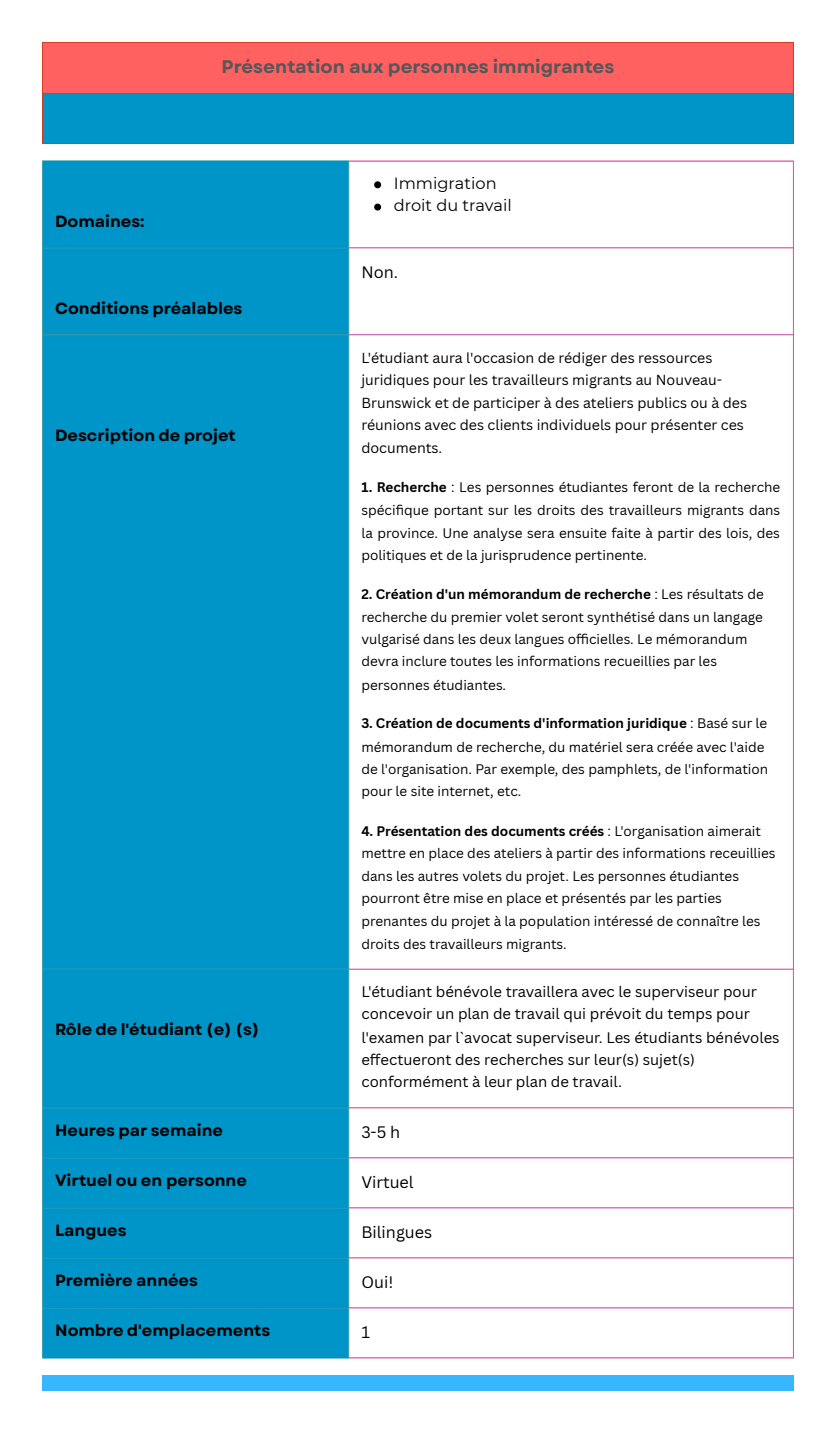
<style>
.page{position:relative;width:836px;height:1431px;background:#fff}
.page>*{position:absolute;margin:0;border:0;box-sizing:border-box;transform-origin:0 0}
.t1{font:700 18.3px "Garet";color:#555759}
.t2{font:700 16.2px "Garet";color:#000}
.t3{font:16.2px "Canva Sans";color:#000}
.t4{font:16.2px "Montserrat";color:#000}
.t5{font:14.85px/22.5px "Canva Sans";color:#000}
.t6{font:14.25px/22.5px "Canva Sans";color:#000}
.t7{font:13.5px/22.6px "Canva Sans";color:#000}
.s1{font-weight:700}
</style>
<div class="page">
<div style="left:42px;top:42px;width:751px;height:52px;background:#ff6161"></div>
<div style="left:42px;top:93px;width:751px;height:51px;background:#0095c8"></div>
<hr style="left:42px;top:43px;width:1px;height:100px;background:#d83e23">
<hr style="left:792px;top:43px;width:1px;height:100px;background:#d83e23">
<hr style="left:42px;top:42px;width:751px;height:1px;background:#d83e23">
<hr style="left:42px;top:93px;width:751px;height:1px;background:#d83e23">
<hr style="left:42px;top:143px;width:751px;height:1px;background:#d83e23">
<div style="left:43px;top:162px;width:305px;height:1195px;background:#0095c8"></div>
<svg style="left:349px;top:162px;width:443px;height:1195px"></svg>
<svg style="left:374px;top:181px;width:7px;height:7px"></svg>
<svg style="left:374px;top:204px;width:7px;height:7px"></svg>
<hr style="left:42px;top:162px;width:1px;height:1195px;background:#3ba2ad">
<hr style="left:348px;top:162px;width:1px;height:1195px;background:#3ba2ad">
<hr style="left:42px;top:160px;width:307px;height:2px;background:#3ba2ad">
<hr style="left:42px;top:247px;width:307px;height:1px;background:#3ba2ad">
<hr style="left:42px;top:334px;width:307px;height:1px;background:#3ba2ad">
<hr style="left:42px;top:969px;width:307px;height:1px;background:#3ba2ad">
<hr style="left:42px;top:1107px;width:307px;height:1px;background:#3ba2ad">
<hr style="left:42px;top:1157px;width:307px;height:1px;background:#3ba2ad">
<hr style="left:42px;top:1207px;width:307px;height:1px;background:#3ba2ad">
<hr style="left:42px;top:1257px;width:307px;height:1px;background:#3ba2ad">
<hr style="left:42px;top:1307px;width:307px;height:1px;background:#3ba2ad">
<hr style="left:42px;top:1357px;width:307px;height:1px;background:#3ba2ad">
<hr style="left:792px;top:162px;width:1px;height:1195px;background:#d854b3">
<hr style="left:349px;top:160px;width:444px;height:2px;background:#d854b3">
<hr style="left:349px;top:247px;width:444px;height:1px;background:#d854b3">
<hr style="left:349px;top:334px;width:444px;height:1px;background:#d854b3">
<hr style="left:349px;top:969px;width:444px;height:1px;background:#d854b3">
<hr style="left:349px;top:1107px;width:444px;height:1px;background:#d854b3">
<hr style="left:349px;top:1157px;width:444px;height:1px;background:#d854b3">
<hr style="left:349px;top:1207px;width:444px;height:1px;background:#d854b3">
<hr style="left:349px;top:1257px;width:444px;height:1px;background:#d854b3">
<hr style="left:349px;top:1307px;width:444px;height:1px;background:#d854b3">
<hr style="left:349px;top:1357px;width:444px;height:1px;background:#d854b3">
<div style="left:42px;top:1375px;width:751px;height:15px;background:#38b6ff"></div>
<p class="t1" style="left:221px;top:54px;width:394px">Présentation aux personnes immigrantes</p>
<p class="t2" style="left:55px;top:210px;width:91px">Domaines:</p>
<p class="t2" style="left:55px;top:297px;width:189px">Conditions préalables</p>
<p class="t2" style="left:55px;top:423px;width:182px">Description de projet</p>
<p class="t2" style="left:55px;top:1018px;width:206px">Rôle de l'étudiant (e) (s)</p>
<p class="t4" style="left:394px;top:173px;width:104px">Immigration</p>
<p class="t4" style="left:394px;top:195px;width:119px">droit du travail</p>
<p class="t3" style="left:361px;top:260px;width:38px">Non.</p>
<h2 class="t6" style="left:361px;top:346px;width:387px">L'étudiant aura l'occasion de rédiger des ressources juridiques pour les travailleurs migrants au Nouveau-Brunswick et de participer à des ateliers publics ou à des réunions avec des clients individuels pour présenter ces documents.</h2>
<h1 class="t7" style="left:361px;top:476px;width:420px;text-align:justify"><span class="s1">1. Recherche</span> : Les personnes étudiantes feront de la recherche spécifi que portant sur les droits des travailleurs migrants dans la province. Une analyse sera ensuite faite à partir des lois, des politiques et de la jurisprudence pertinente.</h1>
<h1 class="t7" style="left:361px;top:582px;width:404px"><span class="s1">2. Création d'un mémorandum de recherche</span> : Les résultats de recherche du premier volet seront synthétisé dans un langage vulgarisé dans les deux langues offi cielles. Le mémorandum devra inclure toutes les informations recueillies par les personnes étudiantes.</h1>
<h1 class="t7" style="left:361px;top:712px;width:408px"><span class="s1">3. Création de documents d'information juridique</span> : Basé sur le mémorandum de recherche, du matériel sera créée avec l'aide de l'organisation. Par exemple, des pamphlets, de l'information pour le site internet, etc.</h1>
<h1 class="t7" style="left:361px;top:819px;width:416px"><span class="s1">4. Présentation des documents créés</span> : L'organisation aimerait mettre en place des ateliers à partir des informations receuillies dans les autres volets du projet. Les personnes étudiantes pourront être mise en place et présentés par les parties prenantes du projet à la population intéressé de connaître les droits des travailleurs migrants.</h1>
<p class="t5" style="left:361px;top:980px;width:420px">L'étudiant bénévole travaillera avec le superviseur pour concevoir un plan de travail qui prévoit du temps pour l'examen par l`avocat superviseur. Les étudiants bénévoles effectueront des recherches sur leur(s) sujet(s) conformément à leur plan de travail.</p>
<p class="t2" style="left:55px;top:1118px;width:169px">Heures par semaine</p>
<p class="t3" style="left:361px;top:1120px;width:40px">3-5 h</p>
<p class="t2" style="left:55px;top:1168px;width:193px">Virtuel ou en personne</p>
<p class="t3" style="left:361px;top:1170px;width:54px">Virtuel</p>
<p class="t2" style="left:55px;top:1218px;width:73px">Langues</p>
<p class="t3" style="left:361px;top:1220px;width:72px">Bilingues</p>
<p class="t2" style="left:55px;top:1268px;width:144px">Première années</p>
<p class="t3" style="left:361px;top:1271px;width:33px">Oui!</p>
<p class="t2" style="left:55px;top:1318px;width:216px">Nombre d'emplacements</p>
<p class="t3" style="left:361px;top:1321px;width:10px">1</p>
</div>
